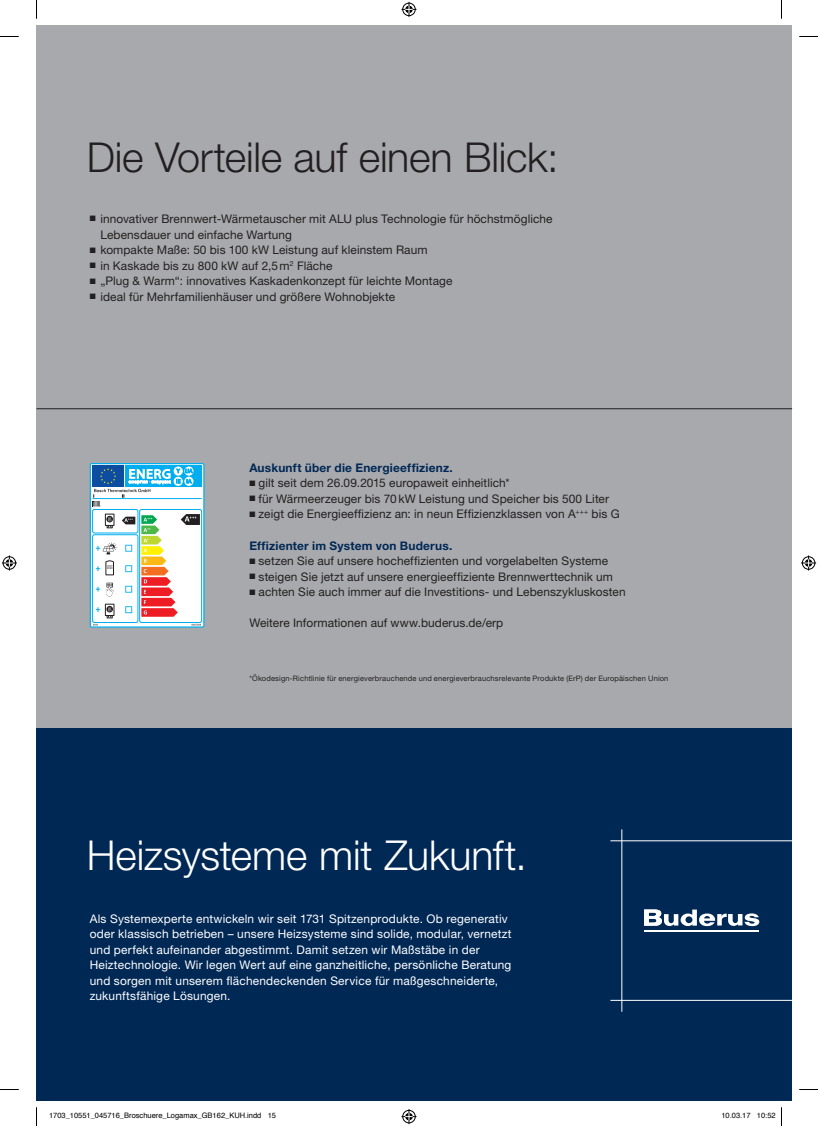
<style>
.page{position:relative;width:818px;height:1126px;background:#fff}
.page>*{position:absolute;margin:0;border:0;box-sizing:border-box;transform-origin:0 0}
.t1{font:300 41.25px "Helvetica Neue LT Pro";letter-spacing:-.005em;color:#231f20}
.t2{font:300 41.25px "Helvetica Neue LT Pro";letter-spacing:-.005em;color:#fff}
.t3{font:11.88px/15.5px "Helvetica Neue LT Pro";letter-spacing:.005em;color:#231f20}
.t4{font:11.88px/15.5px "Helvetica Neue LT Pro";letter-spacing:.015em;color:#fff}
.t5{font:700 11.88px "Helvetica Neue LT Pro";letter-spacing:.02em;color:#002855}
.t6{font:7.5px "Helvetica Neue LT Pro";letter-spacing:.02em;color:#231f20}
.t7{font:7.5px "Helvetica";color:#000}
</style>
<div class="page">
<div style="left:36px;top:26px;width:755px;height:705px;background:#a8a9ad"></div>
<div style="left:36px;top:727px;width:755px;height:372px;background:#002855"></div>
<hr style="left:36px;top:408px;width:755px;height:1px;background:#231f20">
<svg style="left:90px;top:463px;width:114px;height:164px;background:#c8d6da"></svg>
<hr style="left:610px;top:840px;width:181px;height:1px;background:#fff">
<hr style="left:610px;top:999px;width:181px;height:1px;background:#fff">
<hr style="left:621px;top:829px;width:1px;height:182px;background:#fff">
<hr style="left:643px;top:930px;width:115px;height:1px;background:#fff">
<svg style="left:644px;top:909px;width:114px;height:17px"></svg>
<svg style="left:0;top:36px;width:19px;height:1px"></svg>
<svg style="left:799px;top:36px;width:18px;height:1px"></svg>
<svg style="left:0;top:1089px;width:19px;height:1px"></svg>
<svg style="left:799px;top:1089px;width:18px;height:1px"></svg>
<svg style="left:36px;top:0;width:1px;height:19px"></svg>
<svg style="left:36px;top:1107px;width:1px;height:18px"></svg>
<svg style="left:401px;top:2px;width:15px;height:15px"></svg>
<svg style="left:401px;top:1109px;width:15px;height:14px"></svg>
<svg style="left:2px;top:555px;width:15px;height:15px"></svg>
<svg style="left:801px;top:555px;width:14px;height:15px"></svg>
<h1 class="t1" style="left:87px;top:143px;width:473px">Die Vorteile auf einen Blick:</h1>
<p class="t3" style="left:100px;top:212px;width:453px;text-indent:-11px">■ innovativer Brennwert-Wärmetauscher mit ALU plus Technologie für höchstmögliche<br>Lebensdauer und einfache Wartung</p>
<p class="t3" style="left:90px;top:243px;width:339px">■ kompakte Maße: 50 bis 100 kW Leistung auf kleinstem Raum</p>
<p class="t3" style="left:90px;top:259px;width:244px">■ in Kaskade bis zu 800 kW auf 2,5 m<sup>2</sup> Fläche</p>
<p class="t3" style="left:90px;top:274px;width:364px">■ „Plug &amp; Warm“: innovatives Kaskaden konzept für leichte Montage</p>
<p class="t3" style="left:90px;top:290px;width:307px">■ ideal für Mehrfamilienhäuser und größere Wohnobjekte</p>
<p class="t5" style="left:249px;top:463px;width:205px">Auskunft über die Energieeffizienz.</p>
<p class="t3" style="left:249px;top:476px;width:262px">■ gilt seit dem 26.09.2015 europaweit einheitlich*</p>
<p class="t3" style="left:249px;top:492px;width:361px">■ für Wärmeerzeuger bis 70 kW Leistung und Speicher bis 500 Liter</p>
<p class="t3" style="left:249px;top:507px;width:371px">■ zeigt die Energieeffizienz an: in neun Effizienzklassen von A<sup>+++</sup> bis G</p>
<p class="t5" style="left:249px;top:541px;width:204px">Effizienter im System von Buderus.</p>
<p class="t3" style="left:249px;top:554px;width:360px">■ setzen Sie auf unsere hocheffizienten und vorgelabelten Systeme</p>
<p class="t3" style="left:249px;top:570px;width:365px">■ steigen Sie jetzt auf unsere energie effiziente Brennwerttechnik um</p>
<p class="t3" style="left:249px;top:585px;width:377px">■ achten Sie auch immer auf die Investitions- und Lebenszykluskosten</p>
<p class="t3" style="left:249px;top:616px;width:255px">Weitere Informationen auf www.buderus.de/erp</p>
<p class="t6" style="left:249px;top:676px;width:420px">*Ökodesign-Richtlinie für energieverbrauchende und energieverbrauchsrelevante Produkte (ErP) der Europäischen Union</p>
<h1 class="t2" style="left:87px;top:840px;width:441px">Heizsysteme mit Zukunft.</h1>
<p class="t4" style="left:90px;top:911px;width:423px">Als Systemexperte entwickeln wir seit 1731 Spitzenprodukte. Ob regenerativ oder klassisch betrieben – unsere Heizsysteme sind solide, modular, vernetzt und perfekt aufeinander abgestimmt. Damit setzen wir Maßstäbe in der Heiztechnologie. Wir legen Wert auf eine ganzheitliche, persönliche Beratung und sorgen mit unserem flächendeckenden Service für maßgeschneiderte, zukunftsfähige Lösungen.</p>
<p class="t7" style="left:49px;top:1109px;width:228px">1703_10551_045716_Broschuere_Logamax_GB162_KUH.indd 15</p>
<p class="t7" style="left:721px;top:1109px;width:56px">10.03.17 10:52</p>
</div>
